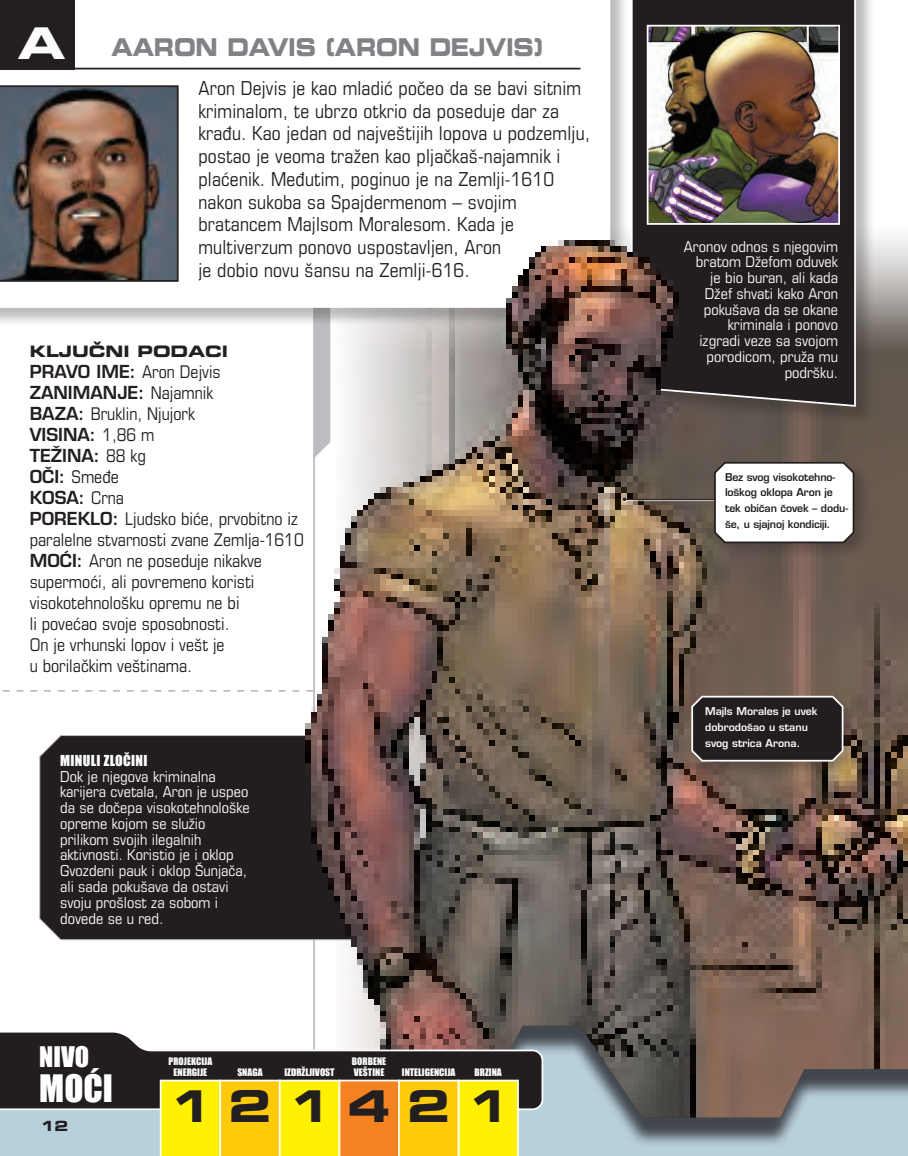
<style>
.page{position:relative;width:908px;height:1156px;background:#fff}
.page>*{position:absolute;margin:0;border:0;box-sizing:border-box;transform-origin:0 0}
.t1{font:43.75px "DT Eurostile LT Std Bold Extended 2";letter-spacing:.375em;color:#231f20}
.t2{font:35px "DT Impact MT Std";color:#fff}
.t3{font:26.25px "DT Impact MT Std";color:#fff}
.t4{font:24.5px "DT Eurostile LT Std Bold Extended 2";letter-spacing:-.01em;color:#808285;scale:.8 1}
.t5{font:condensed 19.25px/22.8px "DT Eurostile LT Std";letter-spacing:.01em;color:#231f20}
.t6{font:condensed 17.5px/21px "DT Eurostile LT Std";color:#231f20}
.t7{font:15.75px "DT Eurostile LT Std Bold Extended 2";color:#231f20}
.t8{font:condensed 15.05px/15.8px "DT Eurostile LT Std";color:#fcfcfc;scale:1.04 1}
.t9{font:condensed 15.05px/15.8px "DT Eurostile LT Std";color:#fcfcfc;text-align:right;scale:1.05 1}
.t10{font:14px "DT Impact MT Std";letter-spacing:.025em;color:#fcfcfc}
.t11{font:14px "DT Eurostile LT Std Bold Extended 2";color:#231f20}
.t12{font:600 10.5px/15.8px "DT Eurostile LT Std";letter-spacing:-.01em;color:#231f20}
.t13{font:600 10.5px/15.8px "DT Eurostile LT Std";color:#fcfcfc}
.t14{font:9.62px/10.5px "DT Impact MT Std";color:#fcfcfc;text-align:center}
.s1{font-size:43.75px;color:#fcfcfc}
.s2{font-weight:600;font-stretch:normal}
</style>
<div class="page">
<svg style="left:2px;top:690px;width:243px;height:2px"></svg>
<div style="left:39px;top:735px;width:209px;height:205px;background:#221e1f"></div>
<div style="left:0;top:0;width:629px;height:327px;background:#231f20;opacity:.3"></div>
<svg style="left:0;top:0;width:610px;height:308px"></svg>
<div style="left:631px;top:0;width:244px;height:425px;background:#231f20;opacity:.3"></div>
<svg style="left:631px;top:0;width:226px;height:156px;background:#312e2f"></svg>
<img style="left:650px;top:28px;width:187px;height:128px">
<div style="left:647px;top:25px;width:193px;height:200px;border:2px solid #fff"></div>
<div style="left:0;top:0;width:74px;height:69px;background:#231f20"></div>
<img style="left:248px;top:156px;width:660px;height:866px">
<div style="left:0;top:1022px;width:908px;height:134px;background:#231f20;opacity:.75"></div>
<hr style="left:0;top:68px;width:580px;height:1px;background:#231f20">
<img style="left:0;top:85px;width:179px;height:197px">
<svg style="left:0;top:1030px;width:544px;height:81px"></svg>
<svg style="left:0;top:1032px;width:542px;height:124px;background:#a39347"></svg>
<div style="left:689px;top:694px;width:171px;height:85px;background:#231f20;opacity:.3"></div>
<svg style="left:690px;top:694px;width:154px;height:68px;background:#363231"></svg>
<svg style="left:623px;top:498px;width:89px;height:4px"></svg>
<hr style="left:624px;top:499px;width:122px;height:1px;background:#231f20">
<div style="left:712px;top:460px;width:159px;height:100px;background:#231f20;opacity:.3"></div>
<svg style="left:713px;top:460px;width:142px;height:84px"></svg>
<p class="t4" style="left:18px;top:30px;width:658px"><span class="s1">A</span> AARON DAVIS (ARON DEJVIS)</p>
<p class="t5" style="left:198px;top:76px;width:393px">Aron Dejvis je kao mladić počeo da se bavi sitnim kriminalom, te ubrzo otkrio da poseduje dar za krađu. Kao jedan od najveštijih lopova u podzemlju, postao je veoma tražen kao pljačkaš-najamnik i plaćenik. Međutim, poginuo je na Zemlji-1610 nakon sukoba sa Spajdermenom – svojim bratancem Majlsom Moralesom. Kada je multiverzum ponovo uspostavljen, Aron<br>je dobio novu šansu na Zemlji-616.</p>
<p class="t7" style="left:30px;top:340px;width:200px">KLJUČNI PODACI</p>
<p class="t6" style="left:30px;top:361px;width:275px"><span class="s2">PRAVO IME:</span> Aron Dejvis<br><span class="s2">ZANIMANJE:</span> Najamnik<br><span class="s2">BAZA:</span> Bruklin, Njujork<br><span class="s2">VISINA:</span> 1,86 m<br><span class="s2">TEŽINA:</span> 88 kg<br><span class="s2">OČI:</span> Smeđe<br><span class="s2">KOSA:</span> Crna<br><span class="s2">POREKLO:</span> Ljudsko biće, prvobitno iz paralelne stvarnosti zvane Zemlja-1610<br><span class="s2">MOĆI:</span> Aron ne poseduje nikakve supermoći, ali povremeno koristi visokotehnološku opremu ne bi<br>li povećao svoje sposobnosti.<br>On je vrhunski lopov i vešt je<br>u borilačkim veštinama.</p>
<p class="t10" style="left:60px;top:751px;width:89px">MINULI ZLOČINI</p>
<p class="t8" style="left:60px;top:768px;width:184px">Dok je njegova kriminalna karijera cvetala, Aron je uspeo da se dočepa visokotehnološke opreme kojom se služio prilikom svojih ilegalnih aktivnosti. Koristio je i oklop<br>Gvozdeni pauk i oklop Šunjača, ali sada pokušava da ostavi svoju prošlost za sobom i dovede se u red.</p>
<h3 class="t3" style="left:39px;top:1039px;width:51px">NIVO</h3>
<h2 class="t2" style="left:39px;top:1065px;width:75px">MOĆI</h2>
<p class="t11" style="left:41px;top:1116px;width:29px">12</p>
<p class="t14" style="left:169px;top:1056px;width:45px">PROJEKCIJA<br>ENERGIJE</p>
<p class="t14" style="left:237px;top:1066px;width:27px">SNAGA</p>
<p class="t14" style="left:284px;top:1066px;width:52px">IZDRŽLJIVOST</p>
<p class="t14" style="left:352px;top:1056px;width:36px;text-align:left">BORBENE<br>VEŠTINE</p>
<p class="t14" style="left:402px;top:1066px;width:55px">INTELIGENCIJA</p>
<p class="t14" style="left:475px;top:1066px;width:29px">BRZINA</p>
<h1 class="t1" style="left:169px;top:1075px;width:342px">121421</h1>
<p class="t9" style="left:684px;top:238px;width:148px">Aronov odnos s njegovim bratom Džefom oduvek je bio buran, ali kada<br>Džef shvati kako Aron pokušava da se okane kriminala i ponovo izgradi veze sa svojom porodicom, pruža mu podršku.</p>
<p class="t12" style="left:725px;top:469px;width:125px">Bez svog visokotehno&shy;loškog oklopa Aron je tek običan čovek – dodu&shy;še, u sjajnoj kondiciji.</p>
<p class="t13" style="left:705px;top:704px;width:114px">Majls Morales je uvek dobrodošao u stanu svog strica Arona.</p>
</div>
